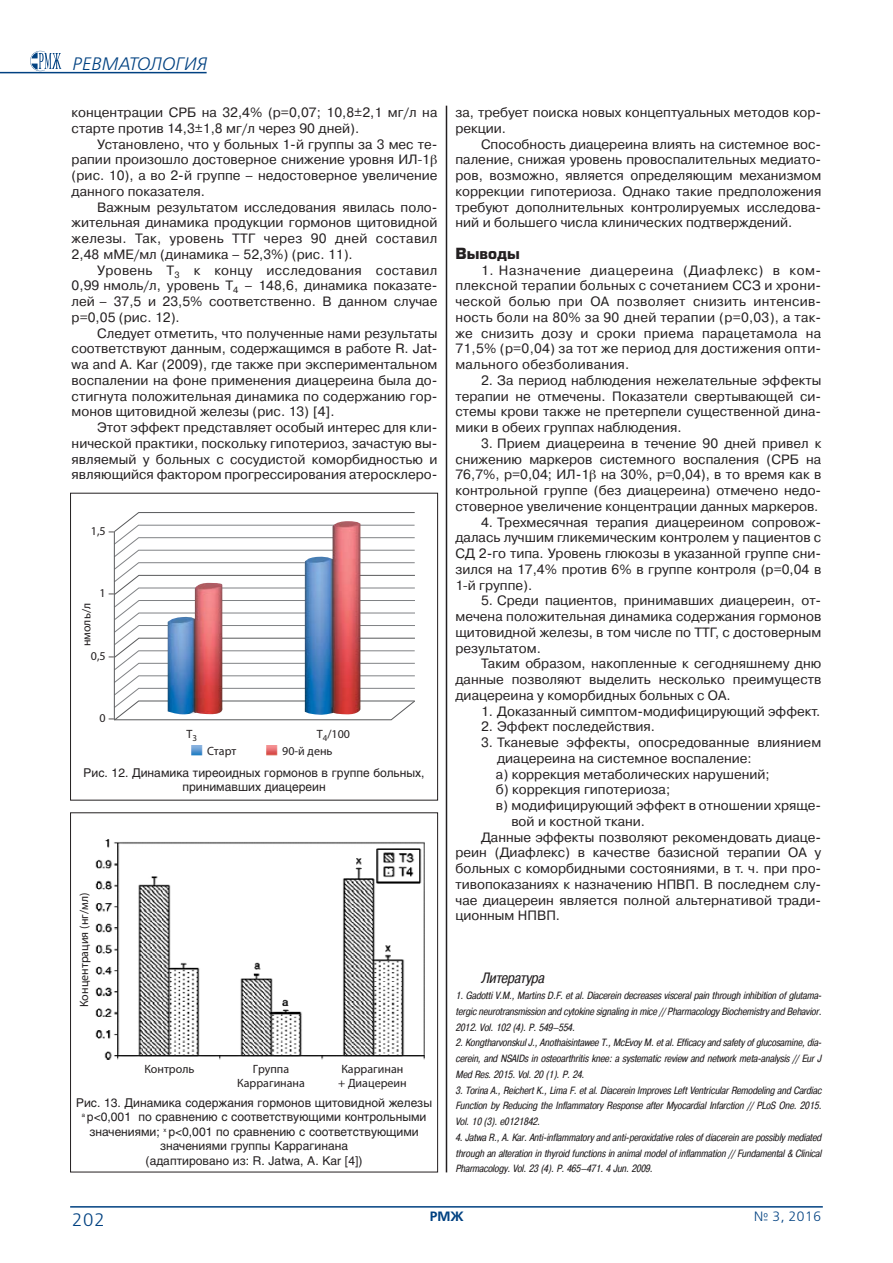
<style>
.page{position:relative;width:893px;height:1263px;background:#fff}
.page>*{position:absolute;margin:0;border:0;box-sizing:border-box;transform-origin:0 0}
.t1{font:italic 18px "Free Set C";color:#004181}
.t2{font:18px "Free Set C";color:#004181}
.t3{font:italic 15px "Pragmatica Cond C";color:#231f20}
.t4{font:700 15px "Europe";color:#231f20}
.t5{font:13.5px/15.8px "Pragmatica C";color:#231f20;text-align:justify}
.t6{font:13.5px "Free Set C";color:#004181}
.t7{font:700 13.5px "Free Set C";color:#004181}
.t8{font:12px/14.4px "Helios";color:#231f20;text-align:center}
.t9{font:12px "Myriad Pro";color:#231f20}
.t10{font:italic 10.5px/15.8px "Pragmatica Cond C";color:#231f20}
</style>
<div class="page">
<svg style="left:30px;top:51px;width:31px;height:20px"></svg>
<hr style="left:70px;top:1206px;width:753px;height:1px;background:#004181">
<hr style="left:0;top:72px;width:207px;height:1px;background:#004181">
<hr style="left:446px;top:106px;width:1px;height:1066px;background:#231f20">
<div style="left:70px;top:493px;width:368px;height:307px;border:1px solid #231f20"></div>
<svg style="left:192px;top:745px;width:10px;height:11px"></svg>
<svg style="left:267px;top:745px;width:10px;height:11px"></svg>
<img style="left:95px;top:839px;width:329px;height:220px">
<div style="left:70px;top:812px;width:368px;height:360px;border:1px solid #231f20"></div>
<svg style="left:113px;top:512px;width:302px;height:209px"></svg>
<img style="left:168px;top:583px;width:55px;height:131px">
<img style="left:305px;top:521px;width:55px;height:194px">
<h1 class="t1" style="left:72px;top:57px;width:136px">РЕВМАТОЛОГИЯ</h1>
<p class="t5" style="left:72px;top:106px;width:367px">концентрации СРБ на 32,4% (р=0,07; 10,8±2,1 мг/л на старте против 14,3±1,8 мг/л через 90 дней).</p>
<p class="t5" style="left:72px;top:137px;width:367px;text-align:left;text-indent:26px">Установлено, что у больных 1-й группы за 3 мес те&shy;рапии произошло достоверное снижение уровня ИЛ–1 (рис. 10), а во 2-й группе – недостоверное увеличение данного показателя.</p>
<p class="t5" style="left:72px;top:200px;width:367px;text-indent:26px">Важным результатом исследования явилась поло&shy;жительная динамика продукции гормонов щитовидной железы. Так, уровень ТТГ через 90 дней составил 2,48 мМЕ/мл (динамика – 52,3%) (рис. 11).</p>
<p class="t5" style="left:72px;top:263px;width:367px;text-indent:26px">Уровень Т<sub>3</sub> к концу исследования составил 0,99 нмоль/л, уровень Т<sub>4</sub> – 148,6, динамика показате&shy;лей – 37,5 и 23,5% соответственно. В данном случае р=0,05 (рис. 12).</p>
<p class="t5" style="left:72px;top:326px;width:367px;text-indent:26px">Следует отметить, что полученные нами результаты соответствуют данным, содержащимся в работе R. Jat&shy;wa and А. Kar (2009), где также при экспериментальном воспалении на фоне применения диацереина была до&shy;стигнута положительная динамика по содержанию гор&shy;монов щитовидной железы (рис. 13) [4].</p>
<p class="t5" style="left:72px;top:421px;width:367px;text-indent:26px">Этот эффект представляет особый интерес для кли&shy;нической практики, поскольку гипотериоз, зачастую вы&shy;являемый у больных с сосудистой коморбидностью и являющийся фактором прогрессирования атеросклеро-</p>
<p class="t9" style="left:91px;top:523px;width:25px">1,5 –</p>
<p class="t9" style="left:79px;top:646px;width:45px;rotate:-90deg">нмоль/л</p>
<p class="t9" style="left:100px;top:586px;width:16px">1 –</p>
<p class="t9" style="left:91px;top:648px;width:25px">0,5 –</p>
<p class="t9" style="left:100px;top:711px;width:16px">0 –</p>
<p class="t9" style="left:186px;top:727px;width:12px">Т<sub>3</sub></p>
<p class="t9" style="left:317px;top:727px;width:35px">T<sub>4</sub>/100</p>
<p class="t9" style="left:207px;top:744px;width:31px">Старт</p>
<p class="t9" style="left:282px;top:744px;width:52px">90-й день</p>
<p class="t8" style="left:84px;top:766px;width:342px">Рис. 12. Динамика тиреоидных гормонов в группе больных, принимавших диацереин</p>
<p class="t9" style="left:77px;top:1007px;width:116px;rotate:-90deg">Концентрация (нг/мл)</p>
<p class="t9" style="left:144px;top:1061px;width:52px">Контроль</p>
<p class="t9" style="left:253px;top:1061px;width:38px">Группа</p>
<p class="t9" style="left:341px;top:1061px;width:63px">Каррагинан</p>
<p class="t9" style="left:237px;top:1076px;width:69px">Каррагинана</p>
<p class="t9" style="left:338px;top:1076px;width:70px">+ Диацереин</p>
<p class="t8" style="left:76px;top:1097px;width:357px">Рис. 13. Динамика содержания гормонов щитовидной железы <sup>a</sup> p&lt;0,001 по сравнению с соответствующими контрольными значениями; <sup>x</sup> p&lt;0,001 по сравнению с соответствующими значениями группы Каррагинана<br>(адаптировано из: R. Jatwa, А. Kar [4])</p>
<p class="t5" style="left:455px;top:106px;width:367px">за, требует поиска новых концептуальных методов кор&shy;рекции.</p>
<p class="t5" style="left:455px;top:137px;width:367px;text-indent:26px">Способность диацереина влиять на системное вос&shy;паление, снижая уровень провоспалительных медиато&shy;ров, возможно, является определяющим механизмом коррекции гипотериоза. Однако такие предположения требуют дополнительных контролируемых исследова&shy;ний и большего числа клинических подтверждений.</p>
<p class="t4" style="left:455px;top:248px;width:66px">Выводы</p>
<p class="t5" style="left:455px;top:263px;width:367px;text-indent:26px">1. Назначение диацереина (Диафлекс) в ком&shy;плексной терапии больных с сочетанием ССЗ и хрони&shy;ческой болью при ОА позволяет снизить интенсив&shy;ность боли на 80% за 90 дней терапии (р=0,03), а так&shy;же снизить дозу и сроки приема парацетамола на 71,5% (р=0,04) за тот же период для достижения опти&shy;мального обезболивания.</p>
<p class="t5" style="left:455px;top:373px;width:367px;text-indent:26px">2. За период наблюдения нежелательные эффекты терапии не отмечены. Показатели свертывающей си&shy;стемы крови также не претерпели существенной дина&shy;мики в обеих группах наблюдения.</p>
<p class="t5" style="left:455px;top:436px;width:367px;text-indent:26px">3. Прием диацереина в течение 90 дней привел к снижению маркеров системного воспаления (СРБ на 76,7%, р=0,04; ИЛ-1 на 30%, р=0,04), в то время как в контрольной группе (без диацереина) отмечено недо&shy;стоверное увеличение концентрации данных маркеров.</p>
<p class="t5" style="left:455px;top:515px;width:367px;text-indent:26px">4. Трехмесячная терапия диацереином сопровож&shy;далась лучшим гликемическим контролем у пациентов с СД 2-го типа. Уровень глюкозы в указанной группе сни&shy;зился на 17,4% против 6% в группе контроля (р=0,04 в 1–й группе).</p>
<p class="t5" style="left:455px;top:594px;width:367px;text-indent:26px">5. Среди пациентов, принимавших диацереин, от&shy;мечена положительная динамика содержания гормонов щитовидной железы, в том числе по ТТГ, с достоверным результатом.</p>
<p class="t5" style="left:455px;top:657px;width:367px;text-indent:26px">Таким образом, накопленные к сегодняшнему дню данные позволяют выделить несколько преимуществ диацереина у коморбидных больных с ОА.</p>
<p class="t5" style="left:481px;top:704px;width:341px">1. Доказанный симптом-модифицирующий эффект.</p>
<p class="t5" style="left:481px;top:720px;width:176px">2. Эффект последействия.</p>
<p class="t5" style="left:481px;top:736px;width:342px">3. Тканевые эффекты, опосредованные влиянием</p>
<p class="t5" style="left:497px;top:751px;width:256px">диацереина на системное воспаление:</p>
<p class="t5" style="left:496px;top:767px;width:275px">а) коррекция метаболических нарушений;</p>
<p class="t5" style="left:496px;top:783px;width:176px">б) коррекция гипотериоза;</p>
<p class="t5" style="left:496px;top:799px;width:327px">в) модифицирующий эффект в отношении хряще-</p>
<p class="t5" style="left:511px;top:814px;width:135px">вой и костной ткани.</p>
<p class="t5" style="left:481px;top:830px;width:342px">Данные эффекты позволяют рекомендовать диаце-</p>
<p class="t5" style="left:455px;top:846px;width:367px">реин (Диафлекс) в качестве базисной терапии ОА у</p>
<p class="t5" style="left:455px;top:862px;width:367px">больных с коморбидными состояниями, в т. ч. при про-</p>
<p class="t5" style="left:455px;top:877px;width:367px">тивопоказаниях к назначению НПВП. В последнем слу-</p>
<p class="t5" style="left:455px;top:893px;width:367px">чае диацереин является полной альтернативой тради-</p>
<p class="t5" style="left:455px;top:909px;width:106px">ционным НПВП.</p>
<p class="t3" style="left:481px;top:973px;width:67px">Литература</p>
<p class="t10" style="left:455px;top:988px;width:369px">1. Gadotti V.M., Martins D.F. et al. Diacerein decreases visceral pain through inhibition of glutama&shy;tergic neurotransmission and cytokine signaling in mice // Pharmacology Biochemistry and Behavior.<br>2012. Vol. 102 (4). Р. 549–554.<br>2.KongtharvonskulJ.,Anothaisintawee T.,McEvoy M.et al.Efficacy and safety of glucosamine,dia&shy;cerein, and NSAIDs in osteoarthritis knee: a systematic review and network meta-analysis // Eur J Med Res. 2015. Vol. 20 (1). Р. 24.</p>
<p class="t10" style="left:455px;top:1083px;width:369px">3. Torina A., Reichert K., Lima F. et al. Diacerein Improves Left Ventricular Remodeling and Cardiac Function by Reducing the Inflammatory Response after Myocardial Infarction // PLoS One. 2015.<br>Vol. 10 (3). e0121842.<br>4.Jatwa R.,А.Kar.Anti-inflammatory and anti-peroxidative roles of diacerein are possibly mediated through an alteration in thyroid functions in animal model of inflammation // Fundamental &amp; Clinical Pharmacology. Vol. 23 (4). Р. 465–47 1. 4 Jun. 2009.</p>
<h1 class="t2" style="left:72px;top:1212px;width:35px">202</h1>
<p class="t7" style="left:430px;top:1211px;width:36px">РМЖ</p>
<p class="t6" style="left:754px;top:1210px;width:69px">№ 3, 2016</p>
</div>
